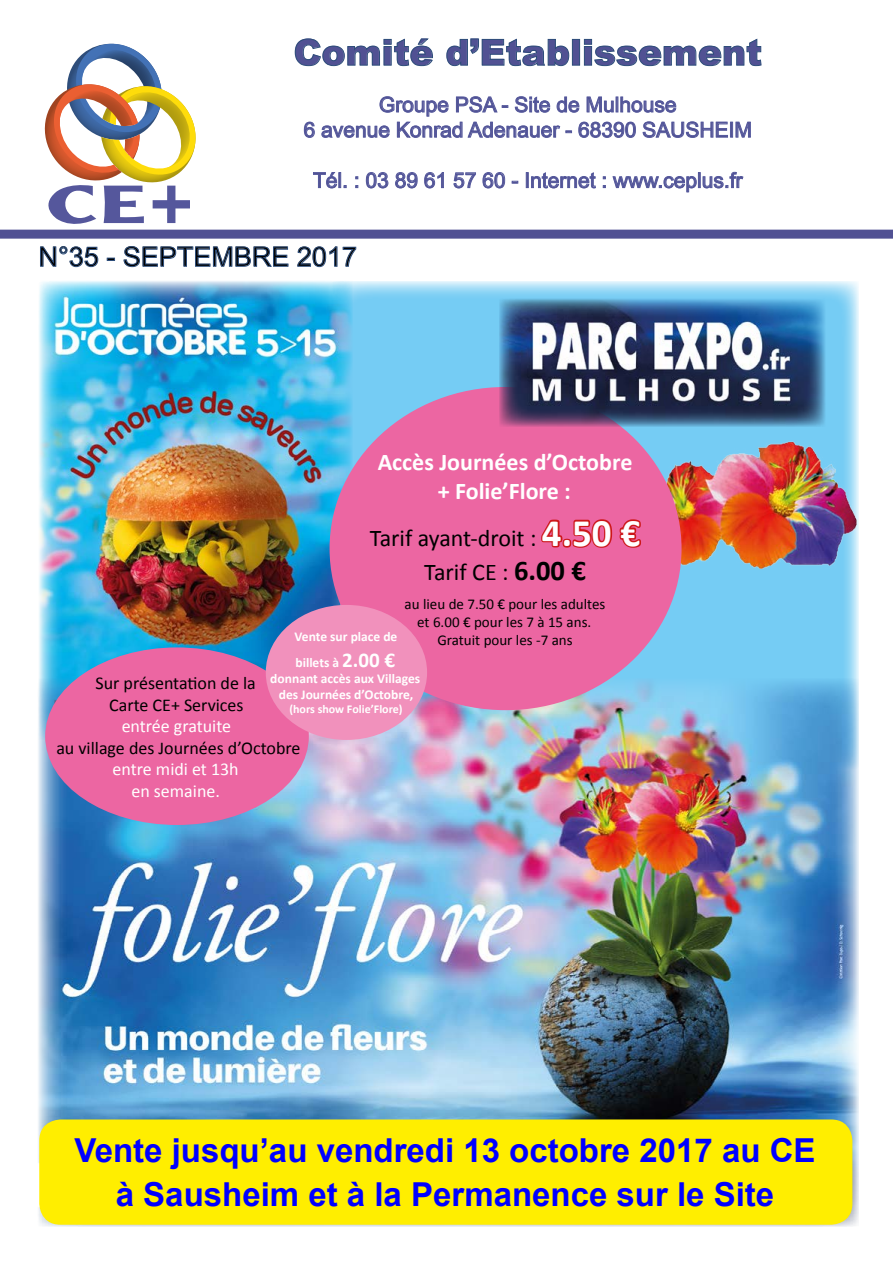
<style>
.page{position:relative;width:893px;height:1263px;background:#fff}
.page>*{position:absolute;margin:0;border:0;box-sizing:border-box;transform-origin:0 0}
.t1{font:900 36px "Arial";color:#515193}
.t2{font:700 33px "Arial";color:#00f}
.t3{font:27px "Arial";color:#000}
.t4{font:700 24px "Calibri";color:#fff}
.t5{font:24px "Calibri";color:#000}
.t6{font:21px/25.2px "Arial";color:#515193;text-align:center}
.t7{font:18px/21.6px "Calibri";color:#000;text-align:center}
.t8{font:18px "Calibri";color:#fff}
.t9{font:15px "Calibri";color:#000}
.t10{font:700 13.5px/25.2px "Calibri";color:#fff}
.t11{font:700 12px "Calibri";color:#fff}
.s1{font-weight:700;font-size:39px;color:#fff}
.s2{font-weight:700;font-size:28.5px}
.s3{font-size:21px}
.s4{color:#fff}
</style>
<div class="page">
<svg style="left:38px;top:43px;width:163px;height:187px"></svg>
<div style="left:0;top:230px;width:893px;height:9px;background:#515193"></div>
<svg style="left:352px;top:281px;width:507px;height:397px;background:#80cff4"></svg>
<img style="left:39px;top:281px;width:313px;height:397px">
<img style="left:38px;top:678px;width:821px;height:549px">
<img style="left:633px;top:437px;width:226px;height:135px">
<div style="left:330px;top:387px;width:351px;height:323px;background:#ec66a2;border-radius:50%"></div>
<svg style="left:541px;top:519px;width:100px;height:29px"></svg>
<div style="left:45px;top:647px;width:264px;height:178px;background:#ec66a2;border-radius:50%"></div>
<div style="left:266px;top:605px;width:161px;height:135px;background:#f191bc;border-radius:50%"></div>
<svg style="left:295px;top:38px;width:138px;height:28px"></svg>
<svg style="left:446px;top:38px;width:123px;height:28px"></svg>
<div style="left:572px;top:39px;width:8px;height:26px;border:1px solid #2d4d7a"></div>
<svg style="left:584px;top:39px;width:178px;height:27px"></svg>
<svg style="left:304px;top:121px;width:11px;height:17px"></svg>
<svg style="left:321px;top:96px;width:430px;height:42px"></svg>
<svg style="left:313px;top:172px;width:33px;height:17px"></svg>
<svg style="left:366px;top:172px;width:23px;height:17px"></svg>
<svg style="left:395px;top:172px;width:23px;height:17px"></svg>
<svg style="left:424px;top:172px;width:20px;height:17px"></svg>
<svg style="left:453px;top:172px;width:23px;height:17px"></svg>
<svg style="left:482px;top:172px;width:23px;height:17px"></svg>
<svg style="left:512px;top:181px;width:6px;height:2px"></svg>
<svg style="left:526px;top:172px;width:70px;height:17px"></svg>
<svg style="left:612px;top:172px;width:132px;height:21px"></svg>
<svg style="left:40px;top:246px;width:59px;height:21px"></svg>
<svg style="left:123px;top:246px;width:166px;height:21px"></svg>
<svg style="left:297px;top:246px;width:60px;height:21px"></svg>
<div style="left:39px;top:1119px;width:813px;height:106px;background:#fe0;border-radius:21px"></div>
<img style="left:499px;top:299px;width:326px;height:127px">
<h1 class="t1" style="left:294px;top:26px;width:470px">Comité d’Etablissement</h1>
<p class="t6" style="left:304px;top:92px;width:450px">Groupe PSA - Site de Mulhouse<br>6 avenue Konrad Adenauer - 68390 SAUSHEIM</p>
<p class="t6" style="left:313px;top:168px;width:431px">Tél. : 03 89 61 57 60 - Internet : www.ceplus.fr</p>
<p class="t3" style="left:39px;top:239px;width:320px">N°35 - SEPTEMBRE 2017</p>
<p class="t4" style="left:378px;top:447px;width:256px">Accès Journées d’Octobre</p>
<p class="t4" style="left:438px;top:476px;width:135px">+ Folie’Flore :</p>
<p class="t5" style="left:370px;top:523px;width:272px">Tarif ayant-droit : <span class="s1">4.50 €</span></p>
<p class="t5" style="left:424px;top:557px;width:163px">Tarif CE : <span class="s2">6.00 €</span></p>
<p class="t9" style="left:405px;top:594px;width:202px">au lieu de 7.50 € pour les adultes</p>
<p class="t9" style="left:417px;top:612px;width:176px">et 6.00 € pour les 7 à 15 ans.</p>
<p class="t9" style="left:437px;top:630px;width:137px">Gratuit pour les -7 ans</p>
<p class="t10" style="left:295px;top:624px;width:104px">Vente sur place de billets à <span class="s3">2.00 €</span></p>
<p class="t10" style="left:270px;top:670px;width:151px;line-height:16.2px;text-align:center">donnant accès aux Villages des Journées d’Octobre,</p>
<p class="t11" style="left:289px;top:702px;width:115px">(hors show Folie’Flore)</p>
<p class="t7" style="left:95px;top:672px;width:162px">Sur présentation de la<br>Carte CE+ Services</p>
<p class="t8" style="left:122px;top:715px;width:111px">entrée gratuite</p>
<p class="t7" style="left:56px;top:737px;width:246px">au village des Journées d’Octobre <span class="s4">entre midi et 13h</span></p>
<p class="t8" style="left:131px;top:780px;width:90px">en semaine.</p>
<p class="t2" style="left:75px;top:1129px;width:742px">Vente jusqu’au vendredi 13 octobre 2017 au CE</p>
<p class="t2" style="left:116px;top:1172px;width:660px">à Sausheim et à la Permanence sur le Site</p>
</div>
